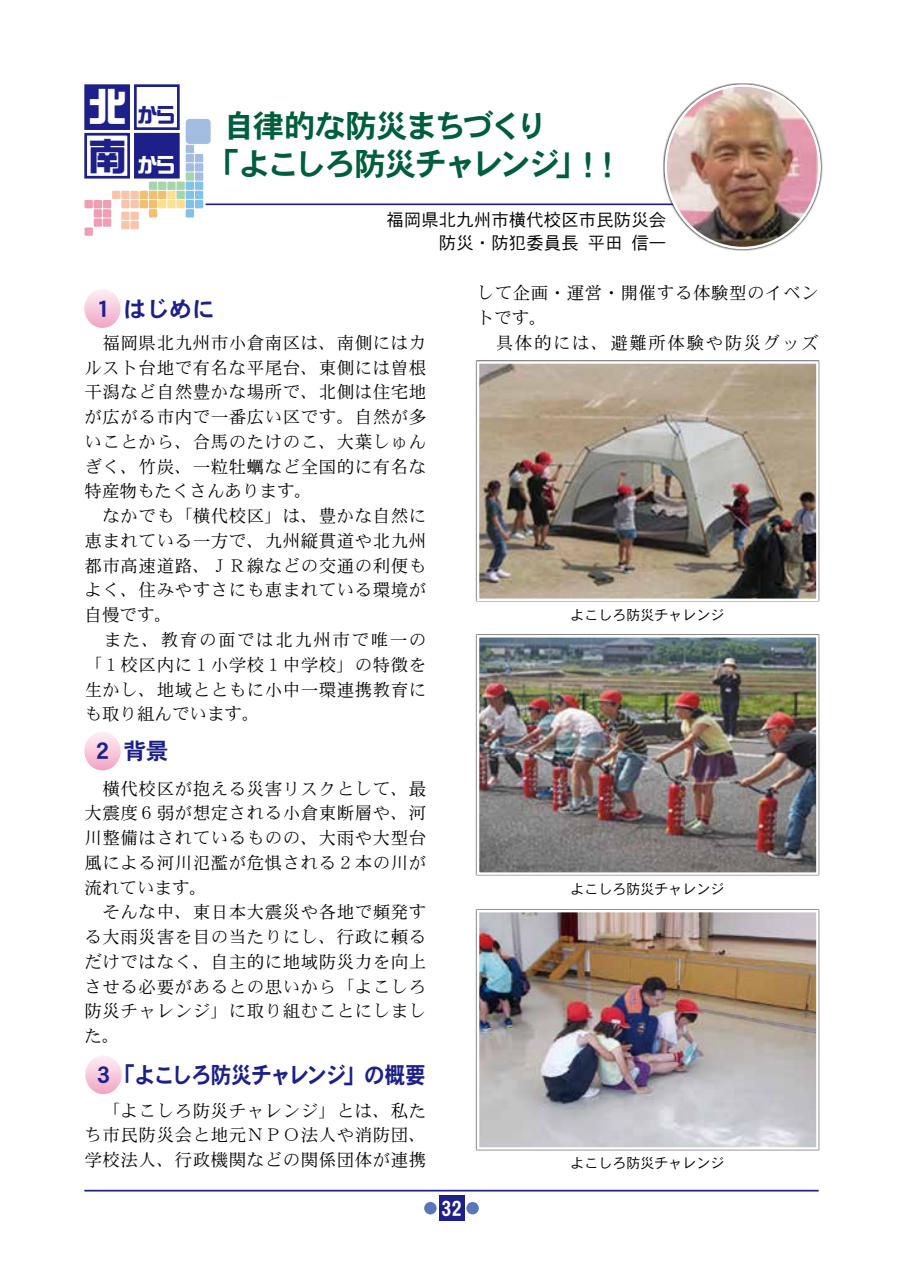
<style>
.page{position:relative;width:903px;height:1275px;background:#fff}
.page>*{position:absolute;margin:0;border:0;box-sizing:border-box;transform-origin:0 0}
.t1{font:38.5px "DF So Gei W9 WING RKSJ H";color:#fff}
.t2{font:38.5px "DF So Gei W9 WING RKSJ H";color:#1d2088}
.t3{font:31.5px/38.5px "DFHS Gothic W7 WIN RKSJ H";letter-spacing:-.06em;color:#005e3c}
.t4{font:22.75px "DFHS Gothic W7 WIN RKSJ H";letter-spacing:-.055em;color:#1d2088}
.t5{font:22.75px "DFHS Gothic W7 WIN RKSJ H";letter-spacing:-.03em;color:#1d2088}
.t6{font:21px "DFHS Gothic W7 WIN RKSJ H";color:#fff}
.t7{font:21px "DFHS Gothic W7 WING RKSJ H";color:#fff}
.t8{font:20.12px "DF So Gei W9 WING RKSJ H";color:#fff}
.t9{font:20.12px "DF So Gei W9 WING RKSJ H";color:#1d2088}
.t10{font:17.5px/24.8px "DFHS Mincho W3 WIN RKSJ H";letter-spacing:.03em;color:#000}
.t11{font:17.5px/22.8px "DFHS Gothic W3 WIN RKSJ H";color:#040000;text-align:right}
.t12{font:14px "DFHS Gothic W3 WIN RKSJ H";color:#000}
</style>
<div class="page">
<hr style="left:84px;top:1190px;width:735px;height:1px;background:#1d2088">
<div style="left:439px;top:1196px;width:25px;height:25px;background:#1d2088"></div>
<div style="left:466px;top:1202px;width:13px;height:12px;background:#5976ba;border-radius:50%"></div>
<div style="left:424px;top:1202px;width:13px;height:12px;background:#5976ba;border-radius:50%"></div>
<hr style="left:206px;top:203px;width:584px;height:2px;background:#1d2088">
<div style="left:186px;top:145px;width:8px;height:8px;background:#a3bce2"></div>
<div style="left:186px;top:119px;width:25px;height:25px;background:#a3bce2;border-radius:4px"></div>
<div style="left:186px;top:154px;width:8px;height:8px;background:#a3bce2"></div>
<div style="left:195px;top:154px;width:8px;height:8px;background:#a3bce2"></div>
<div style="left:186px;top:163px;width:8px;height:9px;background:#a3bce2"></div>
<div style="left:195px;top:163px;width:8px;height:9px;background:#a3bce2"></div>
<div style="left:195px;top:172px;width:8px;height:9px;background:#a3bce2"></div>
<div style="left:176px;top:200px;width:9px;height:8px;background:#fddf90"></div>
<div style="left:167px;top:191px;width:9px;height:8px;background:#fddf90"></div>
<div style="left:167px;top:200px;width:9px;height:8px;background:#fddf90"></div>
<div style="left:158px;top:200px;width:8px;height:8px;background:#fddf90"></div>
<div style="left:186px;top:172px;width:8px;height:9px;background:#a5d4ad"></div>
<div style="left:176px;top:182px;width:9px;height:8px;background:#a5d4ad"></div>
<div style="left:176px;top:191px;width:9px;height:8px;background:#a5d4ad"></div>
<div style="left:167px;top:182px;width:9px;height:8px;background:#a5d4ad"></div>
<div style="left:158px;top:182px;width:8px;height:8px;background:#a5d4ad"></div>
<div style="left:149px;top:182px;width:8px;height:8px;background:#a5d4ad"></div>
<div style="left:130px;top:191px;width:9px;height:8px;background:#f8c5ac"></div>
<div style="left:130px;top:200px;width:9px;height:8px;background:#f8c5ac"></div>
<div style="left:130px;top:212px;width:9px;height:8px;background:#f8c5ac"></div>
<div style="left:121px;top:212px;width:9px;height:8px;background:#f8c5ac"></div>
<div style="left:130px;top:221px;width:9px;height:8px;background:#f8c5ac"></div>
<div style="left:121px;top:221px;width:9px;height:8px;background:#f8c5ac"></div>
<div style="left:121px;top:191px;width:9px;height:8px;background:#f8c5ac"></div>
<div style="left:112px;top:191px;width:8px;height:8px;background:#f8c5ac"></div>
<div style="left:121px;top:200px;width:9px;height:8px;background:#f8c5ac"></div>
<div style="left:103px;top:200px;width:8px;height:8px;background:#f19db5"></div>
<div style="left:103px;top:209px;width:8px;height:9px;background:#f19db5"></div>
<div style="left:94px;top:200px;width:8px;height:8px;background:#f19db5"></div>
<div style="left:84px;top:200px;width:9px;height:8px;background:#f19db5"></div>
<div style="left:84px;top:227px;width:9px;height:9px;background:#f19db5"></div>
<div style="left:94px;top:209px;width:8px;height:9px;background:#f19db5"></div>
<div style="left:103px;top:218px;width:8px;height:9px;background:#f19db5"></div>
<div style="left:94px;top:218px;width:8px;height:9px;background:#f19db5"></div>
<div style="left:158px;top:191px;width:8px;height:8px;background:#f1bf70"></div>
<div style="left:149px;top:191px;width:8px;height:8px;background:#f1bf70"></div>
<div style="left:149px;top:200px;width:8px;height:8px;background:#f1bf70"></div>
<div style="left:140px;top:191px;width:8px;height:8px;background:#f1bf70"></div>
<div style="left:140px;top:200px;width:8px;height:8px;background:#f1bf70"></div>
<div style="left:149px;top:209px;width:8px;height:9px;background:#f1bf70"></div>
<div style="left:186px;top:182px;width:8px;height:8px;background:#82c1ea"></div>
<div style="left:186px;top:191px;width:8px;height:8px;background:#82c1ea"></div>
<div style="left:195px;top:182px;width:8px;height:8px;background:#82c1ea"></div>
<div style="left:186px;top:200px;width:8px;height:8px;background:#82c1ea"></div>
<div style="left:195px;top:191px;width:8px;height:8px;background:#82c1ea"></div>
<div style="left:186px;top:209px;width:8px;height:9px;background:#82c1ea"></div>
<div style="left:195px;top:200px;width:8px;height:8px;background:#82c1ea"></div>
<div style="left:84px;top:84px;width:46px;height:46px;background:#1d2088;border:3px solid #1d2088"></div>
<div style="left:134px;top:84px;width:46px;height:46px;background:#fff;border:3px solid #1d2088"></div>
<div style="left:84px;top:133px;width:46px;height:46px;background:#fff;border:3px solid #1d2088"></div>
<div style="left:134px;top:133px;width:46px;height:46px;background:#1d2088;border:3px solid #1d2088"></div>
<div style="left:663px;top:83px;width:159px;height:167px;background:#000;opacity:.75"></div>
<img style="left:666px;top:86px;width:154px;height:162px">
<svg style="left:84px;top:289px;width:37px;height:39px"></svg>
<svg style="left:84px;top:732px;width:37px;height:38px"></svg>
<svg style="left:85px;top:1056px;width:37px;height:38px"></svg>
<img style="left:480px;top:913px;width:336px;height:234px">
<div style="left:477px;top:910px;width:342px;height:240px;border:2px solid #fff"></div>
<img style="left:480px;top:638px;width:336px;height:234px">
<div style="left:477px;top:635px;width:342px;height:240px;border:2px solid #fff"></div>
<img style="left:480px;top:364px;width:336px;height:234px">
<div style="left:477px;top:361px;width:342px;height:240px;border:2px solid #fff"></div>
<h1 class="t1" style="left:88px;top:87px;width:40px">北</h1>
<h1 class="t2" style="left:88px;top:137px;width:40px">南</h1>
<p class="t9" style="left:138px;top:105px;width:38px">から</p>
<p class="t8" style="left:138px;top:154px;width:38px">から</p>
<h2 class="t3" style="left:207px;top:107px;width:417px;text-indent:16px">自律的な防災まちづくり<br>「よこしろ防災チャレンジ」！！</h2>
<p class="t11" style="left:386px;top:209px;width:282px">福岡県北九州市横代校区市民防災会防災・防犯委員長 平田 信一</p>
<h3 class="t5" style="left:91px;top:297px;width:125px">１はじめに</h3>
<p class="t10" style="left:85px;top:331px;width:343px">　福岡県北九州市小倉南区は、南側にはカルスト台地で有名な平尾台、東側には曽根干潟など自然豊かな場所で、北側は住宅地が広がる市内で一番広い区です。自然が多いことから、合馬のたけのこ、大葉しゅんぎく、竹炭、一粒牡蠣など全国的に有名な特産物もたくさんあります。<br>　なかでも「横代校区」は、豊かな自然に恵まれている一方で、九州縦貫道や北九州都市高速道路、ＪＲ線などの交通の利便もよく、住みやすさにも恵まれている環境が自慢です。<br>　また、教育の面では北九州市で唯一の「１校区内に１小学校１中学校」の特徴を生かし、地域とともに小中一環連携教育にも取り組んでいます。</p>
<h3 class="t5" style="left:91px;top:740px;width:79px">２背景</h3>
<p class="t10" style="left:85px;top:776px;width:343px">　横代校区が抱える災害リスクとして、最大震度６弱が想定される小倉東断層や、河川整備はされているものの、大雨や大型台風による河川氾濫が危惧される２本の川が流れています。<br>　そんな中、東日本大震災や各地で頻発する大雨災害を目の当たりにし、行政に頼るだけではなく、自主的に地域防災力を向上させる必要があるとの思いから「よこしろ防災チャレンジ」に取り組むことにしました。</p>
<h3 class="t4" style="left:92px;top:1063px;width:335px">３「よこしろ防災チャレンジ」の概要</h3>
<p class="t10" style="left:85px;top:1098px;width:343px;text-align:justify">　「よこしろ防災チャレンジ」とは、私たち市民防災会と地元ＮＰＯ法人や消防団、学校法人、行政機関などの関係団体が連携</p>
<p class="t6" style="left:441px;top:1198px;width:23px">32</p>
<p class="t7" style="left:435px;top:1205px;width:13px">1</p>
<p class="t10" style="left:477px;top:281px;width:343px">して企画・運営・開催する体験型のイベントです。<br>　具体的には、避難所体験や防災グッズ</p>
<p class="t12" style="left:570px;top:608px;width:155px">よこしろ防災チャレンジ</p>
<p class="t12" style="left:570px;top:881px;width:155px">よこしろ防災チャレンジ</p>
<p class="t12" style="left:570px;top:1156px;width:155px">よこしろ防災チャレンジ</p>
</div>
